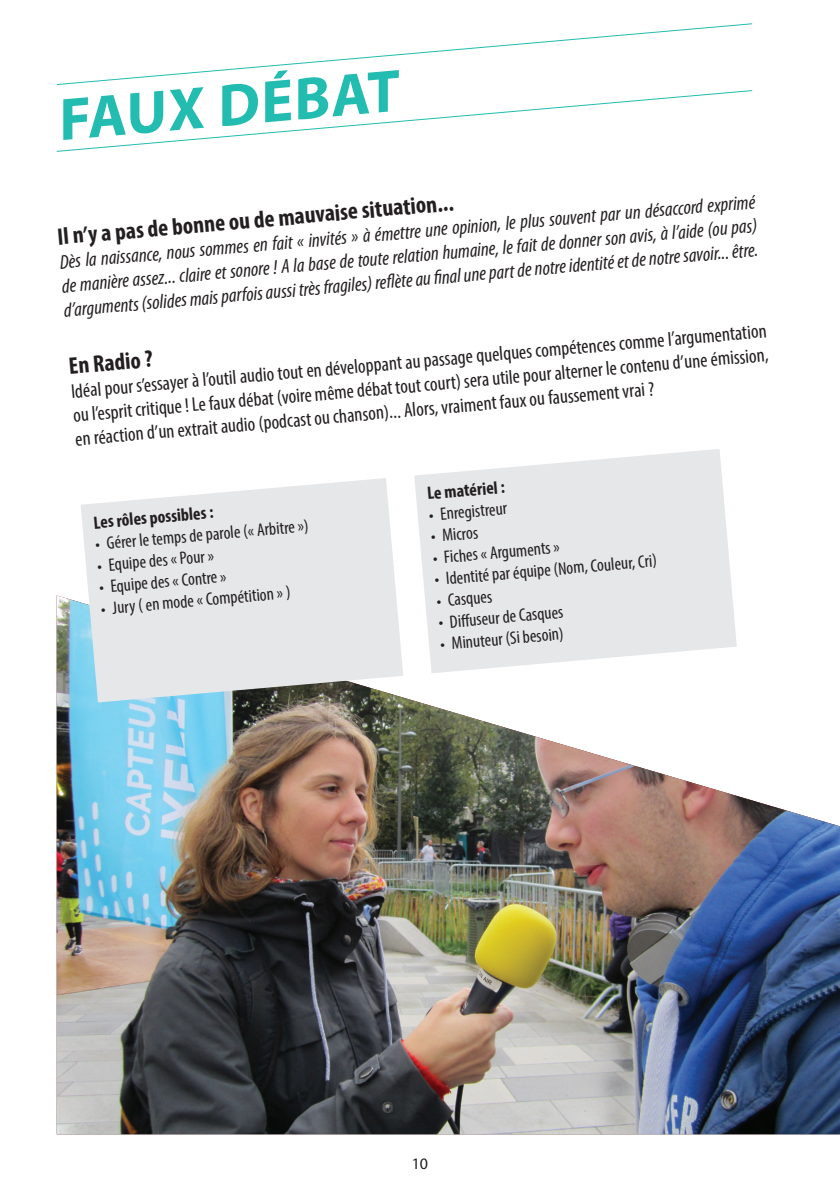
<style>
.page{position:relative;width:840px;height:1191px;background:#fff}
.page>*{position:absolute;margin:0;border:0;box-sizing:border-box;transform-origin:0 0}
.t1{font:700 60px "Myriad Pro";color:#22bcb1}
.t2{font:700 condensed 24px "Myriad Pro";color:#231f20}
.t3{font:italic condensed 20px/24px "Myriad Pro";color:#231f20;text-align:justify}
.t4{font:condensed 20px/24px "Myriad Pro";color:#231f20;text-align:justify}
.t5{font:condensed 18px "Myriad Pro";color:#231f20}
.t6{font:700 condensed 18px "Myriad Pro";color:#231f20}
.t7{font:16px "Myriad Pro";color:#231f20}
</style>
<div class="page">
<img style="left:57px;top:595px;width:782px;height:539px">
<svg style="left:81px;top:478px;width:322px;height:224px;background:#dfe2e4"></svg>
<svg style="left:414px;top:449px;width:322px;height:224px;fill:#e6e7e9"></svg>
<svg style="left:56px;top:90px;width:696px;height:62px"></svg>
<svg style="left:56px;top:23px;width:696px;height:62px"></svg>
<h1 class="t1" style="left:55px;top:87px;width:343px;rotate:-5deg">FAUX DÉBAT</h1>
<p class="t3" style="left:59px;top:251px;width:699px;rotate:-5deg">Dès la naissance, nous sommes en fait « invités » à émettre une opinion, le plus souvent par un désaccord exprimé de manière assez... claire et sonore ! A la base de toute relation humaine, le fait de donner son avis, à l’aide (ou pas) d’arguments (solides mais parfois aussi très fragiles) refl ète au fi nal une part de notre identité et de notre savoir... être.</p>
<p class="t2" style="left:68px;top:351px;width:85px;rotate:-5deg">En Radio ?</p>
<p class="t2" style="left:56px;top:222px;width:399px;rotate:-5deg">Il n’y a pas de bonne ou de mauvaise situation...</p>
<p class="t4" style="left:70px;top:379px;width:699px;rotate:-5deg">Idéal pour s’essayer à l’outil audio tout en développant au passage quelques compétences comme l’argumentation ou l’esprit critique ! Le faux débat (voire même débat tout court) sera utile pour alterner le contenu d’une émission, en réaction d’un extrait audio (podcast ou chanson)... Alors, vraiment faux ou faussement vrai ?</p>
<p class="t6" style="left:92px;top:511px;width:122px;rotate:-5deg">Les rôles possibles :</p>
<p class="t5" style="left:94px;top:533px;width:215px;rotate:-5deg">• Gérer le temps de parole (« Arbitre »)</p>
<p class="t5" style="left:96px;top:555px;width:119px;rotate:-5deg">• Equipe des « Pour »</p>
<p class="t5" style="left:98px;top:576px;width:129px;rotate:-5deg">• Equipe des « Contre »</p>
<p class="t5" style="left:100px;top:598px;width:191px;rotate:-5deg">• Jury ( en mode « Compétition » )</p>
<p class="t6" style="left:426px;top:482px;width:79px;rotate:-5deg">Le matériel :</p>
<p class="t5" style="left:428px;top:504px;width:80px;rotate:-5deg">• Enregistreur</p>
<p class="t5" style="left:430px;top:525px;width:49px;rotate:-5deg">• Micros</p>
<p class="t5" style="left:431px;top:547px;width:129px;rotate:-5deg">• Fiches « Arguments »</p>
<p class="t5" style="left:433px;top:568px;width:224px;rotate:-5deg">• Identité par équipe (Nom, Couleur, Cri)</p>
<p class="t5" style="left:435px;top:590px;width:57px;rotate:-5deg">• Casques</p>
<p class="t5" style="left:437px;top:611px;width:127px;rotate:-5deg">• Diff useur de Casques</p>
<p class="t5" style="left:439px;top:633px;width:125px;rotate:-5deg">• Minuteur (Si besoin)</p>
<p class="t7" style="left:411px;top:1154px;width:18px">10</p>
</div>
